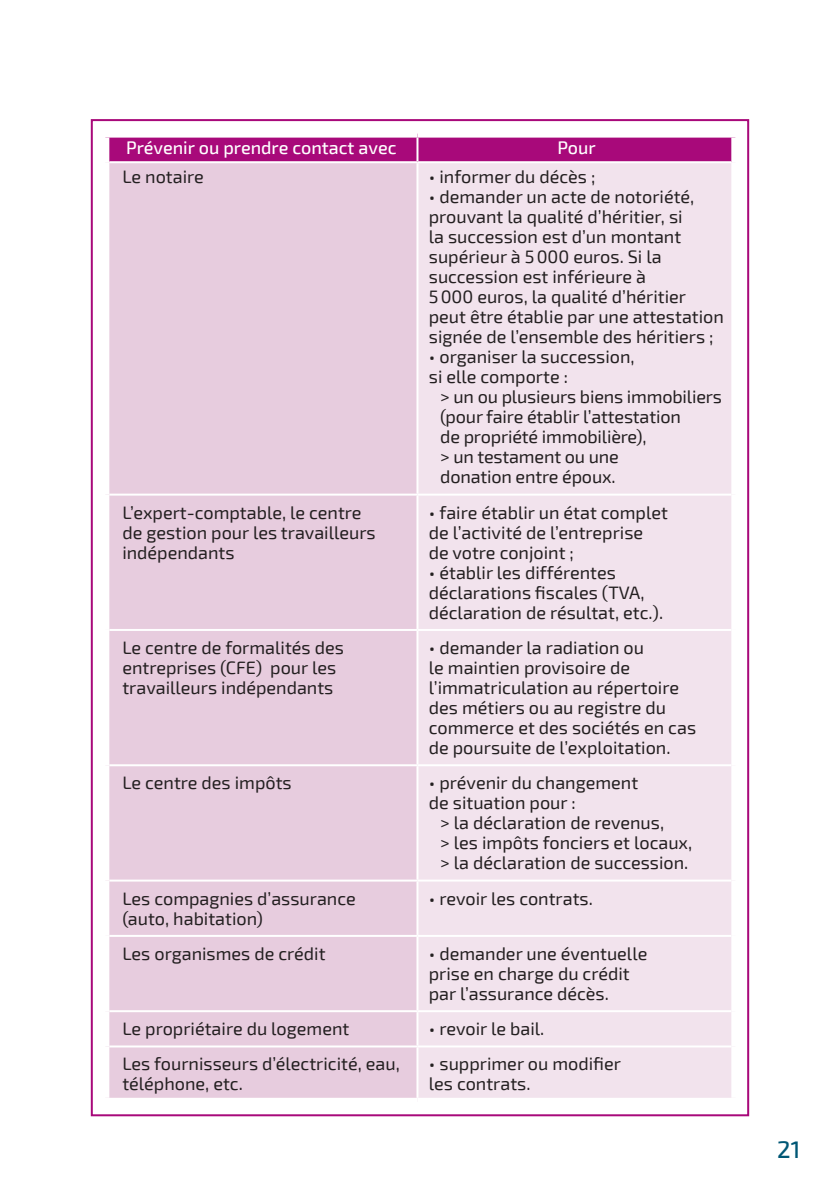
<style>
.page{position:relative;width:840px;height:1191px;background:#fff}
.page>*{position:absolute;margin:0;border:0;box-sizing:border-box;transform-origin:0 0}
.t1{font:500 24px "Exo 2";color:#005775}
.t2{font:18px/20px "Exo 2";color:#231f20}
.t3{font:500 18px "Exo 2";color:#fff}
</style>
<div class="page">
<div style="left:109px;top:138px;width:622px;height:23px;background:#a8097a"></div>
<div style="left:109px;top:163px;width:307px;height:934px;background:#e7ccde"></div>
<div style="left:418px;top:163px;width:313px;height:934px;background:#f2e3ed"></div>
<hr style="left:416px;top:138px;width:2px;height:23px;background:#fff">
<hr style="left:109px;top:493px;width:308px;height:2px;background:#fff">
<hr style="left:417px;top:493px;width:314px;height:2px;background:#fff">
<hr style="left:109px;top:764px;width:308px;height:2px;background:#fff">
<hr style="left:417px;top:764px;width:314px;height:2px;background:#fff">
<hr style="left:109px;top:879px;width:308px;height:2px;background:#fff">
<hr style="left:417px;top:879px;width:314px;height:2px;background:#fff">
<hr style="left:109px;top:935px;width:308px;height:2px;background:#fff">
<hr style="left:417px;top:935px;width:314px;height:2px;background:#fff">
<hr style="left:109px;top:1010px;width:308px;height:2px;background:#fff">
<hr style="left:417px;top:1010px;width:314px;height:2px;background:#fff">
<hr style="left:109px;top:1045px;width:308px;height:2px;background:#fff">
<hr style="left:417px;top:1045px;width:314px;height:2px;background:#fff">
<hr style="left:109px;top:629px;width:308px;height:2px;background:#fff">
<hr style="left:417px;top:629px;width:314px;height:2px;background:#fff">
<p class="t3" style="left:126px;top:137px;width:272px">Prévenir ou prendre contact avec</p>
<p class="t3" style="left:557px;top:137px;width:40px">Pour</p>
<p class="t2" style="left:122px;top:167px;width:83px">Le notaire</p>
<p class="t2" style="left:428px;top:167px;width:168px">• informer du décès ;</p>
<p class="t2" style="left:428px;top:187px;width:296px">• demander un acte de notoriété, prouvant la qualité d’héritier, si<br>la succession est d’un montant supérieur à 5000 euros. Si la succession est inférieure à<br>5000 euros, la qualité d’héritier peut être établie par une attestation signée de l’ensemble des héritiers ;</p>
<p class="t2" style="left:428px;top:347px;width:207px">• organiser la succession, si elle comporte :</p>
<p class="t2" style="left:440px;top:387px;width:283px">&gt; un ou plusieurs biens immobiliers (pour faire établir l’attestation<br>de propriété immobilière),<br>&gt; un testament ou une<br>donation entre époux.</p>
<p class="t2" style="left:122px;top:502px;width:255px">L’expert-comptable, le centre de gestion pour les travailleurs indépendants</p>
<p class="t2" style="left:428px;top:502px;width:240px">• faire établir un état complet de l’activité de l’entreprise<br>de votre conjoint ;</p>
<p class="t2" style="left:428px;top:562px;width:236px">• établir les différentes déclarations fiscales (TVA, déclaration de résultat, etc.).</p>
<p class="t2" style="left:122px;top:638px;width:223px">Le centre de formalités des entreprises (CFE) pour les travailleurs indépendants</p>
<p class="t2" style="left:428px;top:638px;width:269px">• demander la radiation ou<br>le maintien provisoire de l’immatriculation au répertoire des métiers ou au registre du commerce et des sociétés en cas de poursuite de l’exploitation.</p>
<p class="t2" style="left:122px;top:773px;width:171px">Le centre des impôts</p>
<p class="t2" style="left:428px;top:773px;width:211px">• prévenir du changement de situation pour :</p>
<p class="t2" style="left:440px;top:813px;width:253px">&gt; la déclaration de revenus,<br>&gt; les impôts fonciers et locaux, &gt; la déclaration de succession.</p>
<p class="t2" style="left:122px;top:888px;width:235px">Les compagnies d’assurance (auto, habitation)</p>
<p class="t2" style="left:428px;top:888px;width:165px">• revoir les contrats.</p>
<p class="t2" style="left:122px;top:944px;width:204px">Les organismes de crédit</p>
<p class="t2" style="left:428px;top:944px;width:220px">• demander une éventuelle prise en charge du crédit par l’assurance décès.</p>
<p class="t2" style="left:122px;top:1019px;width:228px">Le propriétaire du logement</p>
<p class="t2" style="left:428px;top:1019px;width:117px">• revoir le bail.</p>
<p class="t2" style="left:122px;top:1054px;width:279px">Les fournisseurs d’électricité, eau, téléphone, etc.</p>
<p class="t2" style="left:428px;top:1054px;width:193px">• supprimer ou modifier les contrats.</p>
<h1 class="t1" style="left:776px;top:1135px;width:25px">21</h1>
</div>
